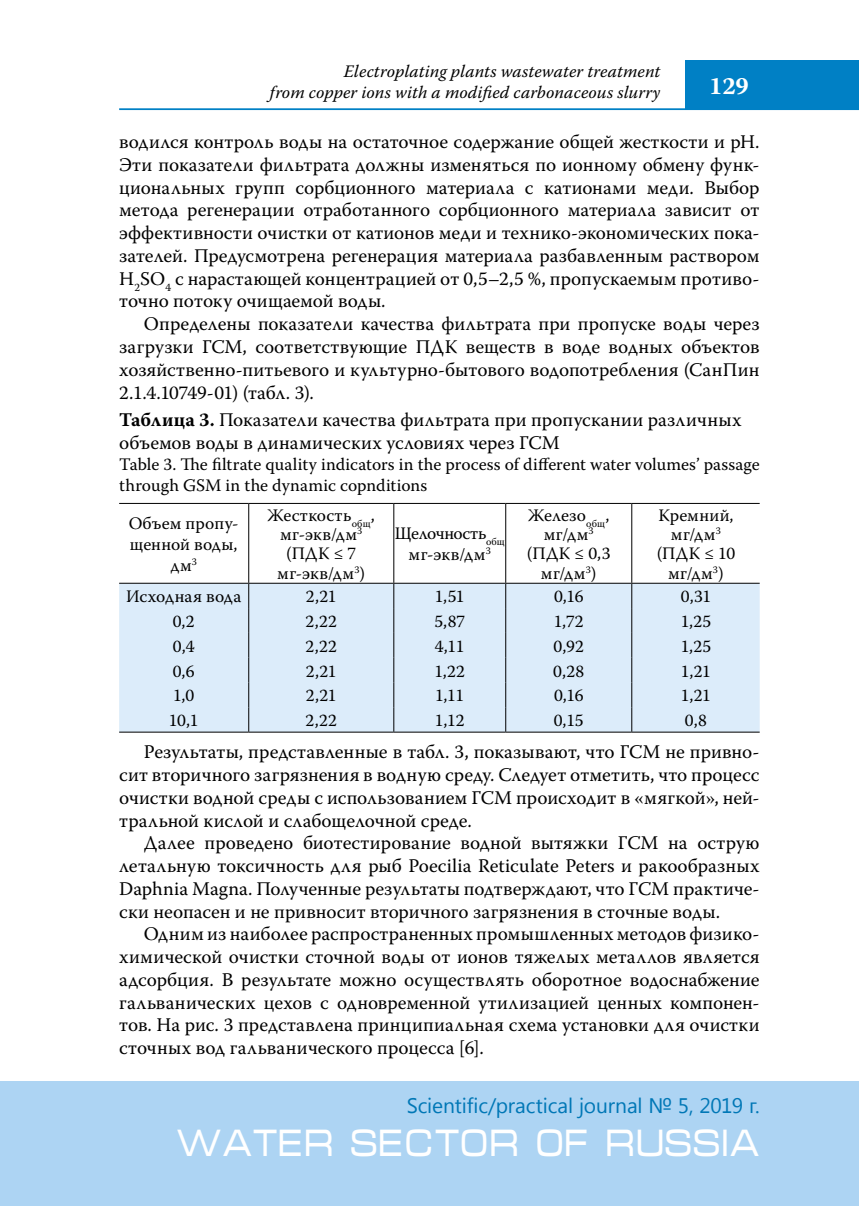
<style>
.page{position:relative;width:859px;height:1206px;background:#fff}
.page>*{position:absolute;margin:0;border:0;box-sizing:border-box;transform-origin:0 0}
.t1{font:38.5px "Micra C";color:#fff;scale:.83 1}
.t2{font:700 24.5px "Warnock Pro";color:#fff}
.t3{font:21px "Segoe UI";letter-spacing:-.005em;color:#0077b6}
.t4{font:19.25px/22.8px "Warnock Pro";letter-spacing:.005em;color:#000;text-align:justify}
.t5{font:17.5px/19.2px "Warnock Pro";letter-spacing:.005em;color:#000;text-align:center}
.t6{font:italic 17.5px/21px "Warnock Pro";letter-spacing:.005em;color:#000;text-align:right}
.t7{font:17.5px/21px "Warnock Pro";letter-spacing:-.015em;color:#000;text-align:center}
.s1{font-weight:700}
</style>
<div class="page">
<hr style="left:119px;top:108px;width:739px;height:2px;background:#0080c5">
<div style="left:685px;top:60px;width:173px;height:50px;background:#0080c5"></div>
<div style="left:0;top:1081px;width:858px;height:124px;background:#add4f3"></div>
<div style="left:119px;top:584px;width:640px;height:147px;background:#dcecfa"></div>
<hr style="left:119px;top:503px;width:130px;height:1px;background:#000">
<hr style="left:249px;top:503px;width:144px;height:1px;background:#000">
<hr style="left:248px;top:504px;width:1px;height:79px;background:#000">
<hr style="left:393px;top:503px;width:112px;height:1px;background:#000">
<hr style="left:393px;top:504px;width:1px;height:79px;background:#000">
<hr style="left:505px;top:503px;width:126px;height:1px;background:#000">
<hr style="left:505px;top:504px;width:1px;height:79px;background:#000">
<hr style="left:631px;top:503px;width:128px;height:1px;background:#000">
<hr style="left:631px;top:504px;width:1px;height:79px;background:#000">
<hr style="left:119px;top:583px;width:130px;height:1px;background:#000">
<hr style="left:249px;top:583px;width:144px;height:1px;background:#000">
<hr style="left:393px;top:583px;width:112px;height:1px;background:#000">
<hr style="left:505px;top:583px;width:126px;height:1px;background:#000">
<hr style="left:631px;top:583px;width:128px;height:1px;background:#000">
<svg style="left:248px;top:583px;width:1px;height:148px"></svg>
<svg style="left:393px;top:583px;width:1px;height:148px"></svg>
<svg style="left:505px;top:583px;width:1px;height:148px"></svg>
<svg style="left:631px;top:583px;width:1px;height:148px"></svg>
<hr style="left:119px;top:731px;width:130px;height:1px;background:#000">
<hr style="left:249px;top:731px;width:144px;height:1px;background:#000">
<hr style="left:393px;top:731px;width:112px;height:1px;background:#000">
<hr style="left:505px;top:731px;width:126px;height:1px;background:#000">
<hr style="left:631px;top:731px;width:128px;height:1px;background:#000">
<p class="t6" style="left:270px;top:60px;width:392px">Electroplating plants wastewater treatment<br>from copper ions with a modified carbonaceous slurry</p>
<p class="t2" style="left:708px;top:71px;width:41px">129</p>
<p class="t4" style="left:119px;top:130px;width:641px">водился контроль воды на остаточное содержание общей жесткости и рН.<br>Эти показатели фильтрата должны изменяться по ионному обмену функ&shy;циональных групп сорбционного материала с катионами меди. Выбор метода регенерации отработанного сорбционного материала зависит от эффективности очистки от катионов меди и технико-экономических пока&shy;зателей. Предусмотрена регенерация материала разбавленным раствором Н<sub>2</sub>SO<sub>4</sub> с нарастающей концентрацией от 0,5–2,5 %, пропускаемым противо&shy;точно потоку очищаемой воды.</p>
<p class="t4" style="left:119px;top:312px;width:641px;text-indent:25px">Определены показатели качества фильтрата при пропуске воды через загрузки ГСМ, соответствующие ПДК веществ в воде водных объектов хозяйственно-питьевого и культурно-бытового водопотребления (СанПин 2.1.4.10749-01) (табл. 3).</p>
<p class="t4" style="left:119px;top:408px;width:623px"><span class="s1">Таблица 3.</span> Показатели качества фильтрата при пропускании различных объемов воды в динамических условиях через ГСМ</p>
<p class="t5" style="left:119px;top:453px;width:641px;line-height:21px;text-align:left">Table 3. The filtrate quality indicators in the process of different water volumes’ passage through GSM in the dynamic copnditions</p>
<p class="t5" style="left:129px;top:512px;width:111px;line-height:21px">Объем пропу&shy;щенной воды, дм<sup>3</sup></p>
<p class="t5" style="left:267px;top:505px;width:109px">Жесткость<sub>общ</sub>, мг-экв/дм<sup>3 </sup>(ПДК ≤ 7 мг-экв/дм<sup>3</sup>)</p>
<p class="t5" style="left:526px;top:505px;width:85px">Железо<sub>общ</sub>, мг/дм<sup>3 </sup>(ПДК ≤ 0,3 мг/дм<sup>3</sup>)</p>
<p class="t5" style="left:656px;top:505px;width:80px">Кремний, мг/дм<sup>3 </sup>(ПДК ≤ 10 мг/дм<sup>3</sup>)</p>
<p class="t7" style="left:395px;top:522px;width:111px">Щелочность<sub>общ </sub>мг-экв/дм<sup>3</sup></p>
<p class="t5" style="left:126px;top:586px;width:117px">Исходная вода</p>
<p class="t5" style="left:306px;top:586px;width:32px">2,21</p>
<p class="t5" style="left:435px;top:586px;width:31px">1,51</p>
<p class="t5" style="left:554px;top:586px;width:31px">0,16</p>
<p class="t5" style="left:680px;top:586px;width:32px">0,31</p>
<p class="t5" style="left:173px;top:611px;width:24px">0,2</p>
<p class="t5" style="left:305px;top:611px;width:33px">2,22</p>
<p class="t5" style="left:434px;top:611px;width:32px">5,87</p>
<p class="t5" style="left:553px;top:611px;width:31px">1,72</p>
<p class="t5" style="left:680px;top:611px;width:32px">1,25</p>
<p class="t5" style="left:173px;top:636px;width:23px">0,4</p>
<p class="t5" style="left:305px;top:636px;width:33px">2,22</p>
<p class="t5" style="left:434px;top:636px;width:31px">4,11</p>
<p class="t5" style="left:553px;top:636px;width:32px">0,92</p>
<p class="t5" style="left:680px;top:636px;width:32px">1,25</p>
<p class="t5" style="left:173px;top:661px;width:23px">0,6</p>
<p class="t5" style="left:306px;top:661px;width:32px">2,21</p>
<p class="t5" style="left:434px;top:661px;width:32px">1,22</p>
<p class="t5" style="left:553px;top:661px;width:33px">0,28</p>
<p class="t5" style="left:680px;top:661px;width:31px">1,21</p>
<p class="t5" style="left:173px;top:685px;width:23px">1,0</p>
<p class="t5" style="left:306px;top:685px;width:32px">2,21</p>
<p class="t5" style="left:435px;top:685px;width:31px">1,11</p>
<p class="t5" style="left:553px;top:685px;width:31px">0,16</p>
<p class="t5" style="left:680px;top:685px;width:31px">1,21</p>
<p class="t5" style="left:169px;top:710px;width:31px">10,1</p>
<p class="t5" style="left:305px;top:710px;width:33px">2,22</p>
<p class="t5" style="left:435px;top:710px;width:31px">1,12</p>
<p class="t5" style="left:553px;top:710px;width:32px">0,15</p>
<p class="t5" style="left:684px;top:710px;width:24px">0,8</p>
<p class="t4" style="left:119px;top:740px;width:641px;text-indent:25px">Результаты, представленные в табл. 3, показывают, что ГСМ не привно&shy;сит вторичного загрязнения в водную среду. Следует отметить, что процесс очистки водной среды с использованием ГСМ происходит в «мягкой», ней&shy;тральной кислой и слабощелочной среде.</p>
<p class="t4" style="left:119px;top:831px;width:641px;text-indent:25px">Далее проведено биотестирование водной вытяжки ГСМ на острую летальную токсичность для рыб Poecilia Reticulate Peters и ракообразных Daphnia Magna. Полученные результаты подтверждают, что ГСМ практиче&shy;ски неопасен и не привносит вторичного загрязнения в сточные воды.</p>
<p class="t4" style="left:119px;top:922px;width:641px;text-indent:25px">Одним из наиболее распространенных промышленных методов физико&shy;химической очистки сточной воды от ионов тяжелых металлов является адсорбция. В результате можно осуществлять оборотное водоснабжение гальванических цехов с одновременной утилизацией ценных компонен&shy;тов. На рис. 3 представлена принципиальная схема установки для очистки сточных вод гальванического процесса [6].</p>
<p class="t3" style="left:406px;top:1090px;width:354px">scientific/practical journal № 5, 2019 г.</p>
<h1 class="t1" style="left:175px;top:1126px;width:705px">WATER SECTOR OF RUSSIA</h1>
</div>
